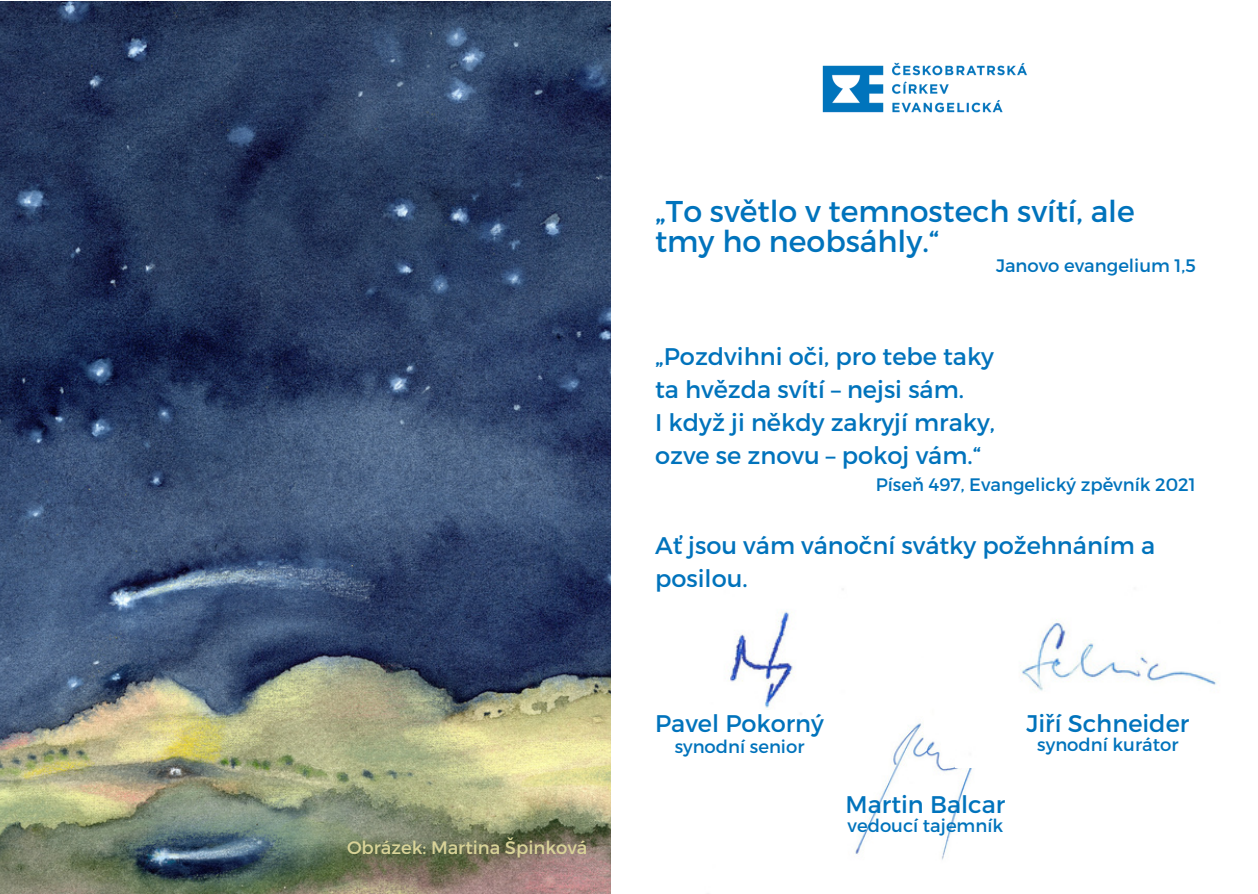
<style>
.page{position:relative;width:1258px;height:894px;background:#fff}
.page>*{position:absolute;margin:0;border:0;box-sizing:border-box;transform-origin:0 0}
.t1{font:30px/30px "Montserrat";color:#0073bc}
.t2{font:24px/33px "Montserrat";color:#0073bc}
.t3{font:18px "Montserrat";color:#0073bc}
.t4{font:18px "Montserrat";color:#d9d398}
</style>
<div class="page">
<img style="left:0;top:1px;width:610px;height:892px">
<img style="left:768px;top:709px;width:204px;height:151px">
<img style="left:955px;top:619px;width:262px;height:147px">
<img style="left:728px;top:589px;width:116px;height:119px">
<img style="left:822px;top:62px;width:205px;height:51px">
<p class="t4" style="left:347px;top:835px;width:242px">Obrázek: Martina Špinková</p>
<p class="t1" style="left:655px;top:195px;width:481px">„To světlo v temnostech svítí, ale tmy ho neobsáhly.“</p>
<p class="t3" style="left:996px;top:253px;width:201px">Janovo evangelium 1,5</p>
<p class="t2" style="left:655px;top:338px;width:340px">„Pozdvihni oči, pro tebe taky</p>
<p class="t2" style="left:655px;top:371px;width:310px">ta hvězda svítí – nejsi sám.</p>
<p class="t2" style="left:655px;top:404px;width:341px">I když ji někdy zakryjí mraky,</p>
<p class="t2" style="left:655px;top:437px;width:326px">ozve se znovu – pokoj vám.“</p>
<p class="t3" style="left:876px;top:472px;width:322px">Píseň 497, Evangelický zpěvník 2021</p>
<p class="t2" style="left:655px;top:527px;width:501px">Ať jsou vám vánoční svátky požehnáním a posilou.</p>
<p class="t2" style="left:655px;top:705px;width:170px">Pavel Pokorný</p>
<p class="t3" style="left:675px;top:734px;width:131px">synodní senior</p>
<p class="t2" style="left:845px;top:787px;width:161px">Martin Balcar</p>
<p class="t3" style="left:847px;top:813px;width:157px">vedoucí tajemník</p>
<p class="t2" style="left:1026px;top:705px;width:164px">Jiří Schneider</p>
<p class="t3" style="left:1037px;top:733px;width:143px">synodní kurátor</p>
</div>
